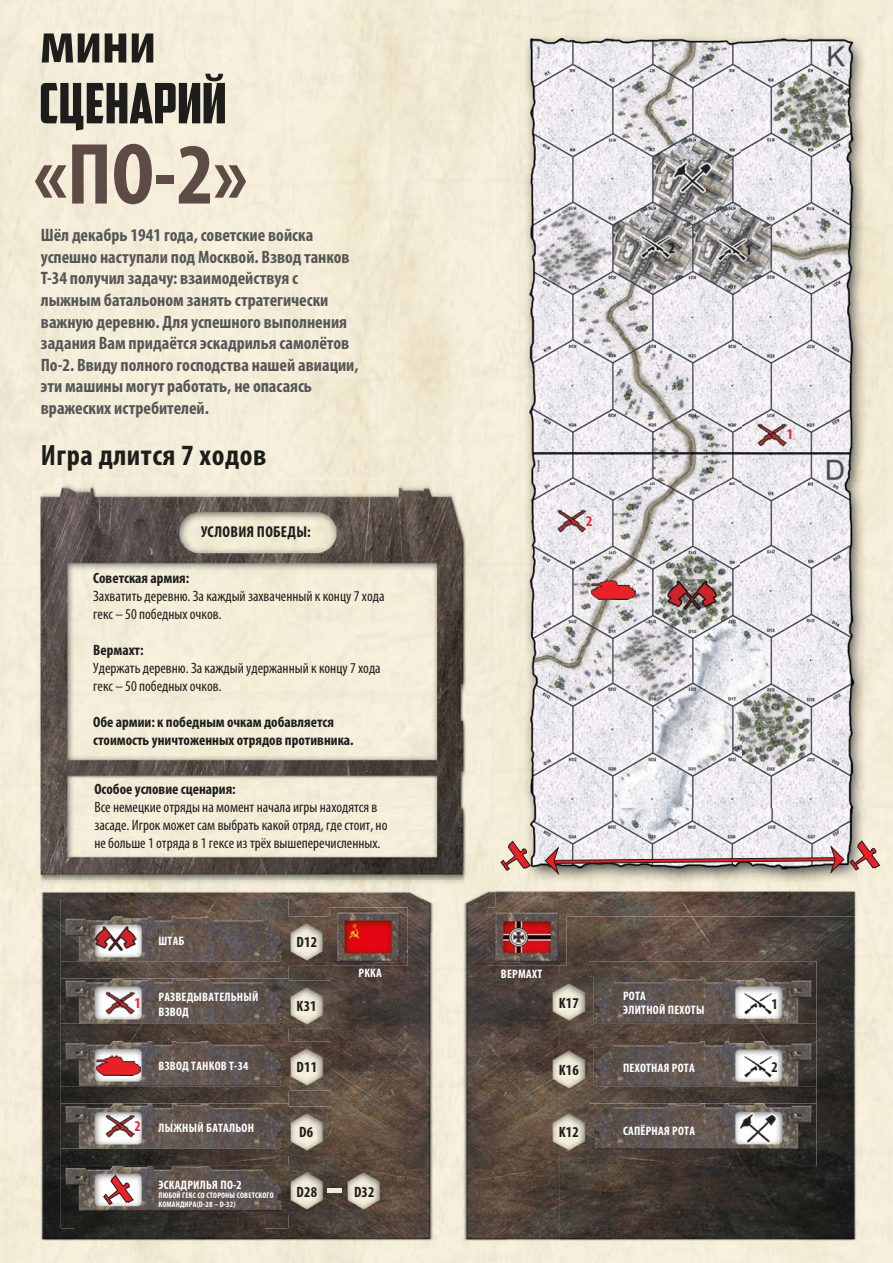
<style>
.page{position:relative;width:893px;height:1263px;background:#fff}
.page>*{position:absolute;margin:0;border:0;box-sizing:border-box;transform-origin:0 0}
.t1{font:700 condensed 87.6px "Myriad Pro";color:#5f4b45}
.t2{font:700 condensed 59.25px "Myriad Pro";color:#1d1d1b}
.t3{font:700 condensed 29.55px "Myriad Pro";letter-spacing:.02em;color:#1d1d1b}
.t4{font:700 condensed 18px/21.6px "Myriad Pro";color:#565656}
.t5{font:700 condensed 15.75px "Myriad Pro";letter-spacing:.02em;color:#1d1d1b}
.t6{font:condensed 15px/18px "Myriad Pro";color:#1d1d1b}
.t7{font:700 condensed 15px/18px "Myriad Pro";color:#1d1d1b}
.t8{font:700 condensed 14.85px "Myriad Pro";color:#221f20}
.t9{font:700 condensed 14.85px "Myriad Pro";color:#ec2227}
.t10{font:700 condensed 12.3px/14.7px "Myriad Pro";letter-spacing:.02em;color:#fff}
.t11{font:700 condensed 8.1px/9.8px "Myriad Pro";letter-spacing:.02em;color:#fff}
</style>
<div class="page">
<img style="left:34px;top:480px;width:436px;height:99px">
<img style="left:34px;top:579px;width:26px;height:302px">
<img style="left:443px;top:863px;width:27px;height:18px">
<img style="left:60px;top:863px;width:383px;height:18px">
<img style="left:50px;top:555px;width:420px;height:308px">
<img style="left:169px;top:510px;width:176px;height:45px">
<svg style="left:41px;top:74px;width:184px;height:57px;background:#8a877c"></svg>
<img style="left:20px;top:881px;width:54px;height:370px">
<img style="left:288px;top:899px;width:155px;height:34px">
<img style="left:265px;top:933px;width:178px;height:318px">
<img style="left:74px;top:1228px;width:191px;height:23px">
<img style="left:34px;top:881px;width:409px;height:18px">
<img style="left:443px;top:881px;width:64px;height:370px">
<img style="left:560px;top:916px;width:317px;height:70px">
<img style="left:507px;top:966px;width:53px;height:285px">
<img style="left:559px;top:1025px;width:53px;height:226px">
<img style="left:798px;top:986px;width:79px;height:265px">
<img style="left:612px;top:1166px;width:186px;height:85px">
<img style="left:454px;top:881px;width:16px;height:18px">
<img style="left:502px;top:969px;width:40px;height:9px">
<img style="left:488px;top:907px;width:78px;height:59px">
<img style="left:61px;top:899px;width:227px;height:329px">
<img style="left:61px;top:961px;width:227px;height:17px">
<svg style="left:135px;top:998px;width:4px;height:9px"></svg>
<img style="left:61px;top:1024px;width:227px;height:17px">
<img style="left:61px;top:1086px;width:227px;height:17px">
<svg style="left:135px;top:1121px;width:5px;height:10px"></svg>
<img style="left:589px;top:961px;width:227px;height:205px">
<img style="left:61px;top:1149px;width:227px;height:17px">
<img style="left:329px;top:907px;width:79px;height:59px">
<img style="left:495px;top:0;width:393px;height:808px">
<img style="left:495px;top:808px;width:344px;height:73px">
<img style="left:839px;top:808px;width:49px;height:108px">
<img style="left:495px;top:881px;width:382px;height:35px">
<img style="left:495px;top:907px;width:71px;height:9px">
<img style="left:543px;top:977px;width:50px;height:48px">
<img style="left:288px;top:916px;width:43px;height:49px">
<img style="left:281px;top:916px;width:7px;height:45px">
<svg style="left:281px;top:961px;width:7px;height:4px"></svg>
<img style="left:288px;top:980px;width:43px;height:49px">
<img style="left:281px;top:980px;width:7px;height:44px">
<svg style="left:281px;top:1024px;width:7px;height:5px"></svg>
<img style="left:288px;top:1042px;width:43px;height:48px">
<img style="left:281px;top:1042px;width:7px;height:44px">
<svg style="left:281px;top:1086px;width:7px;height:4px"></svg>
<img style="left:288px;top:1106px;width:43px;height:49px">
<img style="left:281px;top:1106px;width:7px;height:43px">
<svg style="left:281px;top:1149px;width:7px;height:6px"></svg>
<img style="left:281px;top:1166px;width:50px;height:48px">
<img style="left:338px;top:1166px;width:50px;height:48px">
<img style="left:543px;top:1044px;width:50px;height:49px">
<svg style="left:589px;top:1086px;width:4px;height:7px"></svg>
<img style="left:543px;top:1106px;width:50px;height:49px">
<img style="left:737px;top:988px;width:40px;height:29px">
<img style="left:737px;top:1051px;width:40px;height:29px">
<img style="left:712px;top:234px;width:40px;height:29px">
<img style="left:635px;top:232px;width:40px;height:29px">
<div style="left:328px;top:1188px;width:14px;height:5px;background:#f1ebd3"></div>
<img style="left:96px;top:1056px;width:45px;height:19px">
<img style="left:591px;top:580px;width:44px;height:19px">
<img style="left:106px;top:991px;width:28px;height:23px">
<img style="left:758px;top:423px;width:28px;height:23px">
<img style="left:106px;top:1115px;width:28px;height:22px">
<img style="left:557px;top:510px;width:29px;height:22px">
<img style="left:94px;top:926px;width:42px;height:25px">
<img style="left:666px;top:580px;width:51px;height:30px">
<img style="left:737px;top:1111px;width:42px;height:34px">
<img style="left:672px;top:161px;width:42px;height:33px">
<svg style="left:103px;top:1174px;width:31px;height:31px"></svg>
<svg style="left:500px;top:840px;width:31px;height:31px"></svg>
<svg style="left:544px;top:840px;width:337px;height:36px"></svg>
<h2 class="t2" style="left:40px;top:6px;width:118px">мини</h2>
<h1 class="t1" style="left:34px;top:120px;width:215px">«ПО-2»</h1>
<p class="t4" style="left:41px;top:224px;width:319px">Шёл декабрь 1941 года, советские войска успешно наступали под Москвой. Взвод танков Т-34 получил задачу: взаимодействуя с лыжным батальоном занять стратегически важную деревню. Для успешного выполнения задания Вам придаётся эскадрилья самолётов По-2. Ввиду полного господства нашей авиации, эти машины могут работать, не опасаясь вражеских истребителей.</p>
<h3 class="t3" style="left:41px;top:437px;width:227px">Игра длится 7 ходов</h3>
<p class="t5" style="left:201px;top:522px;width:111px">УСЛОВИЯ ПОБЕДЫ:</p>
<p class="t7" style="left:93px;top:568px;width:98px">Советская армия:</p>
<p class="t6" style="left:93px;top:587px;width:293px">Захватить деревню. За каждый захваченный к концу 7 хода гекс – 50 победных очков.</p>
<p class="t7" style="left:93px;top:640px;width:52px">Вермахт:</p>
<p class="t6" style="left:93px;top:659px;width:289px">Удержать деревню. За каждый удержанный к концу 7 хода гекс – 50 победных очков.</p>
<p class="t7" style="left:93px;top:712px;width:262px">Обе армии: к победным очкам добавляется стоимость уничтоженных отрядов противника.</p>
<p class="t7" style="left:94px;top:779px;width:143px">Особое условие сценария:</p>
<p class="t6" style="left:94px;top:797px;width:294px">Все немецкие отряды на момент начала игры находятся в засаде. Игрок может сам выбрать какой отряд, где стоит, но не больше 1 отряда в 1 гексе из трёх вышеперечисленных.</p>
<p class="t9" style="left:135px;top:993px;width:8px">1</p>
<p class="t10" style="left:158px;top:933px;width:27px">ШТАБ</p>
<p class="t10" style="left:158px;top:989px;width:101px">РАЗВЕДЫВАТЕЛЬНЫЙ<br>ВЗВОД</p>
<p class="t10" style="left:158px;top:1059px;width:92px">ВЗВОД ТАНКОВ Т-34</p>
<p class="t9" style="left:135px;top:1116px;width:8px">2</p>
<p class="t10" style="left:158px;top:1121px;width:97px">ЛЫЖНЫЙ БАТАЛЬОН</p>
<p class="t10" style="left:158px;top:1177px;width:85px">ЭСКАДРИЛЬЯ ПО-2</p>
<p class="t11" style="left:158px;top:1190px;width:117px">ЛЮБОЙ ГЕКС СО СТОРОНЫ СОВЕТСКОГО<br>КОМАНДИРА(D-28 – D-32)</p>
<p class="t7" style="left:297px;top:933px;width:22px">D12</p>
<p class="t7" style="left:297px;top:997px;width:22px">K31</p>
<p class="t7" style="left:297px;top:1058px;width:22px">D11</p>
<p class="t7" style="left:299px;top:1123px;width:15px">D6</p>
<p class="t10" style="left:359px;top:965px;width:25px">РККА</p>
<p class="t7" style="left:297px;top:1182px;width:22px">D28</p>
<p class="t7" style="left:354px;top:1182px;width:22px">D32</p>
<p class="t9" style="left:586px;top:511px;width:8px">2</p>
<p class="t8" style="left:669px;top:238px;width:8px">2</p>
<p class="t8" style="left:746px;top:241px;width:8px">1</p>
<p class="t9" style="left:787px;top:425px;width:8px">1</p>
<p class="t10" style="left:501px;top:966px;width:43px">ВЕРМАХТ</p>
<p class="t7" style="left:559px;top:993px;width:22px">K17</p>
<p class="t7" style="left:559px;top:1061px;width:22px">K16</p>
<p class="t7" style="left:559px;top:1123px;width:22px">K12</p>
<p class="t10" style="left:623px;top:988px;width:83px">РОТА<br>ЭЛИТНОЙ ПЕХОТЫ</p>
<p class="t10" style="left:623px;top:1061px;width:73px">ПЕХОТНАЯ РОТА</p>
<p class="t10" style="left:623px;top:1123px;width:73px">САПЁРНАЯ РОТА</p>
<p class="t8" style="left:771px;top:995px;width:8px">1</p>
<p class="t8" style="left:771px;top:1058px;width:8px">2</p>
</div>
